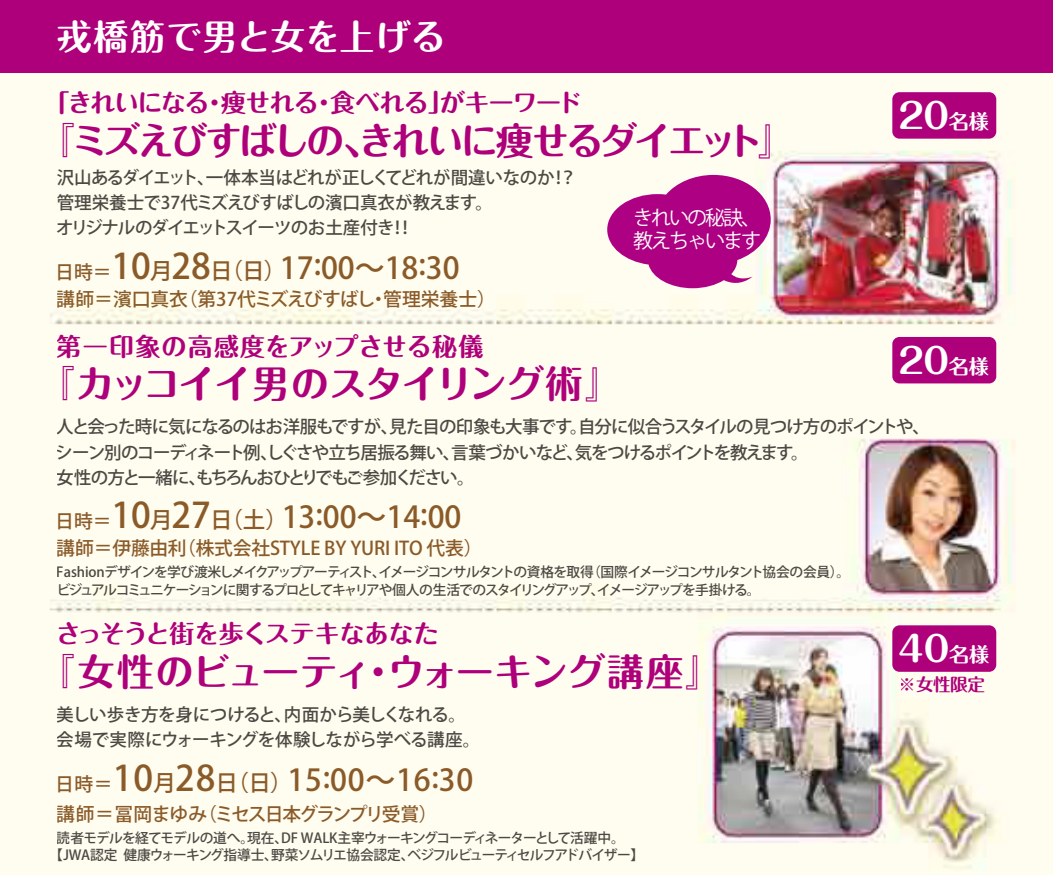
<style>
.page{position:relative;width:1053px;height:875px;background:#fff}
.page>*{position:absolute;margin:0;border:0;box-sizing:border-box;transform-origin:0 0}
.t1{font:700 37.5px "Maru Fo Pro";letter-spacing:-.1em;color:#ae0082}
.t2{font:700 37.5px "Maru Fo Pro";letter-spacing:-.015em;color:#ae0082}
.t3{font:700 37.5px "Maru Fo Pro";letter-spacing:-.035em;color:#ae0082}
.t4{font:700 35px "Maru Fo Pro";letter-spacing:-.015em;color:#fff}
.t5{font:700 35px "Maru Fo Pro";letter-spacing:.01em;color:#fff}
.t6{font:500 30px "Koz Go Pro";color:#8a5d2c}
.t7{font:700 25px "Maru Fo Pro";letter-spacing:-.05em;color:#ae0082}
.t8{font:700 25px "Maru Fo Pro";letter-spacing:.025em;color:#ae0082}
.t9{font:700 25px "Maru Fo Pro";letter-spacing:-.025em;color:#ae0082}
.t10{font:20px/22.5px "Hui Font P 90 ms RKSJ H";letter-spacing:-.1em;color:#fff}
.t11{font:500 18.75px "Koz Go Pro";letter-spacing:-.01em;color:#8a5d2c}
.t12{font:500 18.75px "Koz Go Pro";letter-spacing:-.095em;color:#8a5d2c}
.t13{font:500 17.5px/25px "Koz Go Pro";letter-spacing:-.065em;color:#4c4948}
.t14{font:500 17.5px/25px "Koz Go Pro";letter-spacing:-.04em;color:#4c4948}
.t15{font:500 17.5px/25px "Koz Go Pro";letter-spacing:-.035em;color:#4c4948}
.t16{font:700 17.5px "Maru Fo Pro";color:#ae0082}
.t17{font:500 13.75px/17.5px "Koz Go Pro";letter-spacing:-.08em;color:#4c4948}
.t18{font:500 13.75px/17.5px "Koz Go Pro";letter-spacing:-.06em;color:#4c4948}
.s1{font-size:18.75px}
.s2{font-size:35px}
.s3{font-size:22.5px}
.s4{font-size:20px}
</style>
<div class="page">
<img style="left:0;top:72px;width:1052px;height:802px">
<div style="left:0;top:0;width:1052px;height:72px;background:#ae007a"></div>
<hr style="left:0;top:874px;width:1052px;height:1px;background:#47bcc6">
<div style="left:892px;top:92px;width:104px;height:47px;background:#ae007a;border-radius:7px"></div>
<div style="left:892px;top:337px;width:104px;height:46px;background:#ae007a;border-radius:7px"></div>
<div style="left:892px;top:625px;width:104px;height:46px;background:#ae007a;border-radius:7px"></div>
<svg style="left:607px;top:175px;width:163px;height:113px"></svg>
<h2 class="t5" style="left:57px;top:9px;width:390px">戎橋筋で男と女を上げる</h2>
<h3 class="t7" style="left:44px;top:83px;width:539px">「きれいになる・痩せれる・食べれる」がキーワード</h3>
<h1 class="t1" style="left:38px;top:110px;width:759px">『ミズえびすばしの、きれいに痩せるダイエット』</h1>
<p class="t14" style="left:56px;top:166px;width:522px">沢山あるダイエット、一体本当はどれが正しくてどれが間違いなのか！？管理栄養士で37代ミズえびすばしの濱口真衣が教えます。<br>オリジナルのダイエットスイーツのお土産付き！！</p>
<h3 class="t6" style="left:56px;top:248px;width:405px"><span class="s1">日時＝</span><span class="s2">10</span><span class="s3">月</span><span class="s2">28</span><span class="s3">日（日）</span>17:00～18:30</h3>
<p class="t11" style="left:57px;top:287px;width:440px">講師＝濱口真衣（第37代ミズえびすばし・管理栄養士）</p>
<p class="t10" style="left:633px;top:207px;width:148px">きれいの秘訣、教えちゃいます！</p>
<h2 class="t4" style="left:893px;top:88px;width:97px">２０<span class="s4">名様</span></h2>
<h3 class="t8" style="left:57px;top:326px;width:428px">第一印象の高感度をアップさせる秘儀</h3>
<h1 class="t3" style="left:38px;top:354px;width:586px">『カッコイイ男のスタイリング術』</h1>
<p class="t13" style="left:56px;top:415px;width:875px">人と会った時に気になるのはお洋服もですが、見た目の印象も大事です。自分に似合うスタイルの見つけ方のポイントや、シーン別のコーディネート例、しぐさや立ち居振る舞い、言葉づかいなど、気をつけるポイントを教えます。<br>女性の方と一緒に、もちろんおひとりでもご参加ください。</p>
<h2 class="t4" style="left:893px;top:332px;width:97px">２０<span class="s4">名様</span></h2>
<h3 class="t6" style="left:56px;top:498px;width:407px"><span class="s1">日時＝</span><span class="s2">10</span><span class="s3">月</span><span class="s2">27</span><span class="s3">日（土）</span>13:00～14:00</h3>
<p class="t11" style="left:57px;top:536px;width:427px">講師＝伊藤由利（株式会社STYLE BY YURI ITO 代表）</p>
<p class="t17" style="left:56px;top:564px;width:795px">Fashionデザインを学び渡米しメイクアップアーティスト、イメージコンサルタントの資格を取得（国際イメージコンサルタント協会の会員）。ビジュアルコミュニケーションに関するプロとしてキャリアや個人の生活でのスタイリングアップ、イメージアップを手掛ける。</p>
<h3 class="t9" style="left:55px;top:613px;width:385px">さっそうと街を歩くステキなあなた</h3>
<h1 class="t2" style="left:38px;top:641px;width:686px">『女性のビューティ・ウォーキング講座』</h1>
<p class="t15" style="left:57px;top:702px;width:425px">美しい歩き方を身につけると、内面から美しくなれる。会場で実際にウォーキングを体験しながら学べる講座。</p>
<h3 class="t6" style="left:56px;top:760px;width:419px"><span class="s1">日時＝</span><span class="s2">10</span><span class="s3">月</span><span class="s2">28</span><span class="s3">日（日）</span>15:00～16:30</h3>
<p class="t12" style="left:57px;top:801px;width:382px">講師＝冨岡まゆみ（ミセス日本グランプリ受賞）</p>
<p class="t18" style="left:50px;top:829px;width:596px;text-indent:7px">読者モデルを経てモデルの道へ。現在、DF WALK主宰ウォーキングコーディネーターとして活躍中。【JWA認定 健康ウォーキング指導士、野菜ソムリエ協会認定、ベジフルビューティセルフアドバイザー】</p>
<h2 class="t4" style="left:898px;top:621px;width:92px">4０<span class="s4">名様</span></h2>
<p class="t16" style="left:898px;top:670px;width:87px">※女性限定</p>
</div>
